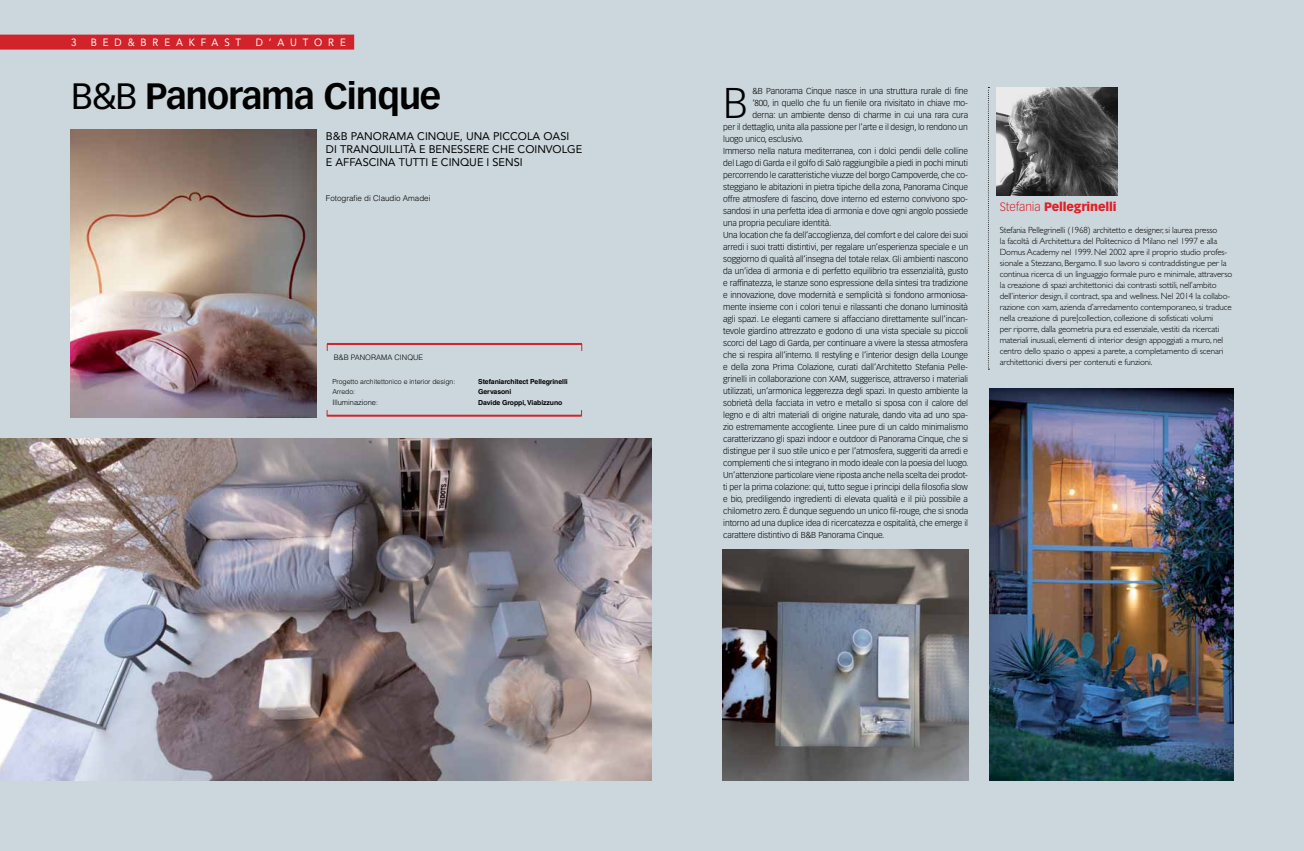
<style>
.page{position:relative;width:1304px;height:851px;background:#fff}
.page>*{position:absolute;margin:0;border:0;box-sizing:border-box;transform-origin:0 0}
.t1{font:300 42.2px "Vectora LT Std";color:#000}
.t2{font:700 36px "Vectora LT Std";letter-spacing:-.03em;color:#000}
.t3{font:900 12px "Vectora LT Std";letter-spacing:-.01em;color:#e31f27}
.t4{font:11px/13.2px "Avenir LT Std";color:#000}
.t5{font:10.5px "Avenir LT Std";letter-spacing:.6em;color:#fff;scale:.93 1}
.t6{font:300 9px/11px "Gill Sans Std";letter-spacing:-.015em;color:#000}
.t7{font:300 8.5px "Vectora LT Std";letter-spacing:-.01em;color:#000}
.t8{font:300 8px "Helvetica LT Std";color:#000}
.t9{font:300 7.5px "Helvetica LT Std";color:#000}
.t10{font:700 6.9px "Helvetica LT Std";letter-spacing:-.01em;color:#000}
.t11{font:300 6.9px "Helvetica LT Std";color:#000}
.s1{font-weight:400}
.s2{font-size:6.9px}
.s3{font-weight:300}
</style>
<div class="page">
<div style="left:0;top:0;width:1304px;height:850px;background:#ccd7dd"></div>
<img style="left:71px;top:129px;width:245px;height:288px">
<img style="left:0;top:438px;width:652px;height:342px">
<svg style="left:988px;top:87px;width:1px;height:282px"></svg>
<img style="left:996px;top:87px;width:122px;height:108px">
<hr style="left:327px;top:343px;width:255px;height:2px;background:#d2232a">
<hr style="left:327px;top:414px;width:255px;height:2px;background:#d2232a">
<div style="left:0;top:35px;width:354px;height:15px;background:#d2232a"></div>
<img style="left:723px;top:549px;width:245px;height:231px">
<img style="left:989px;top:389px;width:244px;height:391px">
<p class="t5" style="left:71px;top:36px;width:7px">3</p>
<p class="t5" style="left:91px;top:36px;width:163px">BED&amp;BREAKFAST</p>
<p class="t5" style="left:256px;top:36px;width:99px">D’AUTORE</p>
<h2 class="t2" style="left:71px;top:75px;width:372px"><span class="s1">B&amp;B</span> Panorama Cinque</h2>
<h1 class="t1" style="left:723px;top:78px;width:27px">B</h1>
<p class="t7" style="left:752px;top:86px;width:217px">&amp;B Panorama Cinque nasce in una struttura rurale di fine</p>
<p class="t7" style="left:752px;top:98px;width:217px">‘800, in quello che fu un fienile ora rivisitato in chiave mo-</p>
<p class="t7" style="left:752px;top:110px;width:217px">derna: un ambiente denso di charme in cui una rara cura</p>
<p class="t7" style="left:723px;top:122px;width:246px">per il dettaglio, unita alla passione per l’arte e il design, lo rendono un</p>
<p class="t7" style="left:723px;top:134px;width:82px">luogo unico, esclusivo.</p>
<p class="t7" style="left:723px;top:146px;width:246px">Immerso nella natura mediterranea, con i dolci pendii delle colline</p>
<p class="t7" style="left:723px;top:158px;width:246px">del Lago di Garda e il golfo di Salò raggiungibile a piedi in pochi minuti</p>
<p class="t7" style="left:723px;top:170px;width:246px">percorrendo le caratteristiche viuzze del borgo Campoverde, che co-</p>
<p class="t7" style="left:723px;top:182px;width:246px">steggiano le abitazioni in pietra tipiche della zona, Panorama Cinque</p>
<p class="t7" style="left:723px;top:194px;width:246px">offre atmosfere di fascino, dove interno ed esterno convivono spo-</p>
<p class="t7" style="left:723px;top:206px;width:246px">sandosi in una perfetta idea di armonia e dove ogni angolo possiede</p>
<p class="t7" style="left:723px;top:218px;width:110px">una propria peculiare identità.</p>
<p class="t7" style="left:723px;top:230px;width:246px">Una location che fa dell’accoglienza, del comfort e del calore dei suoi</p>
<p class="t7" style="left:723px;top:242px;width:246px">arredi i suoi tratti distintivi, per regalare un’esperienza speciale e un</p>
<p class="t7" style="left:723px;top:254px;width:246px">soggiorno di qualità all’insegna del totale relax. Gli ambienti nascono</p>
<p class="t7" style="left:723px;top:266px;width:246px">da un’idea di armonia e di perfetto equilibrio tra essenzialità, gusto</p>
<p class="t7" style="left:723px;top:278px;width:246px">e raffinatezza, le stanze sono espressione della sintesi tra tradizione</p>
<p class="t7" style="left:723px;top:290px;width:246px">e innovazione, dove modernità e semplicità si fondono armoniosa-</p>
<p class="t7" style="left:723px;top:302px;width:246px">mente insieme con i colori tenui e rilassanti che donano luminosità</p>
<p class="t7" style="left:723px;top:314px;width:246px">agli spazi. Le eleganti camere si affacciano direttamente sull’incan-</p>
<p class="t7" style="left:723px;top:326px;width:246px">tevole giardino attrezzato e godono di una vista speciale su piccoli</p>
<p class="t7" style="left:723px;top:338px;width:246px">scorci del Lago di Garda, per continuare a vivere la stessa atmosfera</p>
<p class="t7" style="left:723px;top:350px;width:246px">che si respira all’interno. Il restyling e l’interior design della Lounge</p>
<p class="t7" style="left:723px;top:362px;width:246px">e della zona Prima Colazione, curati dall’Architetto Stefania Pelle-</p>
<p class="t7" style="left:723px;top:374px;width:246px">grinelli in collaborazione con XAM, suggerisce, attraverso i materiali</p>
<p class="t7" style="left:723px;top:386px;width:246px">utilizzati, un’armonica leggerezza degli spazi. In questo ambiente la</p>
<p class="t7" style="left:723px;top:398px;width:246px">sobrietà della facciata in vetro e metallo si sposa con il calore del</p>
<p class="t7" style="left:723px;top:410px;width:246px">legno e di altri materiali di origine naturale, dando vita ad uno spa-</p>
<p class="t7" style="left:723px;top:422px;width:246px">zio estremamente accogliente. Linee pure di un caldo minimalismo</p>
<p class="t7" style="left:723px;top:434px;width:246px">caratterizzano gli spazi indoor e outdoor di Panorama Cinque, che si</p>
<p class="t7" style="left:723px;top:446px;width:246px">distingue per il suo stile unico e per l’atmosfera, suggeriti da arredi e</p>
<p class="t7" style="left:723px;top:458px;width:247px">complementi che si integrano in modo ideale con la poesia del luogo.</p>
<p class="t7" style="left:723px;top:470px;width:246px">Un’attenzione particolare viene riposta anche nella scelta dei prodot-</p>
<p class="t7" style="left:723px;top:482px;width:246px">ti per la prima colazione: qui, tutto segue i principi della filosofia slow</p>
<p class="t7" style="left:723px;top:494px;width:246px">e bio, prediligendo ingredienti di elevata qualità e il più possibile a</p>
<p class="t7" style="left:723px;top:506px;width:246px">chilometro zero. È dunque seguendo un unico fil-rouge, che si snoda</p>
<p class="t7" style="left:723px;top:518px;width:246px">intorno ad una duplice idea di ricercatezza e ospitalità, che emerge il</p>
<p class="t7" style="left:723px;top:530px;width:163px">carattere distintivo di B&amp;B Panorama Cinque.</p>
<p class="t4" style="left:326px;top:130px;width:258px">B&amp;B PANORAMA CINQUE, UNA PICCOLA OASI<br>DI TRANQUILLITÀ E BENESSERE CHE COINVOLGE<br>E AFFASCINA TUTTI E CINQUE I SENSI</p>
<p class="t8" style="left:326px;top:193px;width:106px">Fotografie di Claudio Amadei</p>
<p class="t9" style="left:334px;top:352px;width:91px">B&amp;B PANORAMA CINQUE</p>
<p class="t11" style="left:332px;top:377px;width:124px">Progetto architettonico e interior design:</p>
<p class="t10" style="left:478px;top:377px;width:91px">Stefaniarchitect Pellegrinelli</p>
<p class="t11" style="left:332px;top:387px;width:24px">Arredo:</p>
<p class="t10" style="left:478px;top:387px;width:35px">Gervasoni</p>
<p class="t9" style="left:332px;top:397px;width:47px">Illuminazione<span class="s2">:</span></p>
<p class="t10" style="left:478px;top:398px;width:86px">Davide Groppi, Viabizzuno</p>
<h3 class="t3" style="left:1000px;top:199px;width:118px"><span class="s3">Stefania</span> Pellegrinelli</h3>
<p class="t6" style="left:1000px;top:225px;width:234px">Stefania Pellegrinelli (1968) architetto e designer, si laurea presso<br>la facoltà di Architettura del Politecnico di Milano nel 1997 e alla Domus Academy nel 1999. Nel 2002 apre il proprio studio profes&shy;sionale a Stezzano, Bergamo. Il suo lavoro si contraddistingue per la continua ricerca di un linguaggio formale puro e minimale, attraverso la creazione di spazi architettonici dai contrasti sottili, nell’ambito dell’interior design, il contract, spa and wellness. Nel 2014 la collabo&shy;razione con xam, azienda d’arredamento contemporaneo, si traduce nella creazione di pure|collection, collezione di sofisticati volumi<br>per riporre, dalla geometria pura ed essenziale, vestiti da ricercati materiali inusuali, elementi di interior design appoggiati a muro, nel centro dello spazio o appesi a parete, a completamento di scenari architettonici diversi per contenuti e funzioni.</p>
</div>
